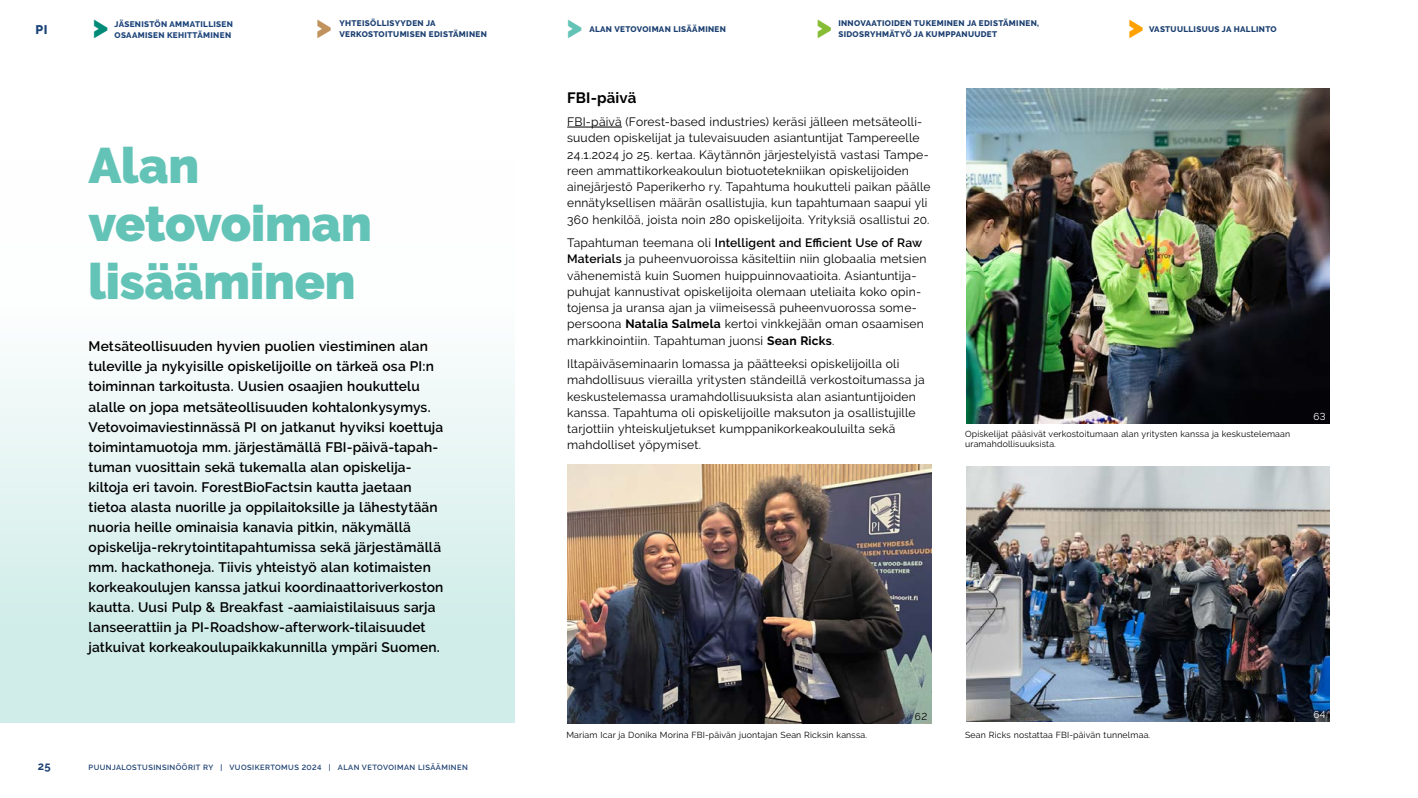
<style>
.page{position:relative;width:1418px;height:798px;background:#fff}
.page>*{position:absolute;margin:0;border:0;box-sizing:border-box;transform-origin:0 0}
.t1{font:900 49.62px/58px "Raleway";letter-spacing:-.005em;color:#63c3b7}
.t2{font:900 31.25px "Raleway";color:#008b79}
.t3{font:900 31.25px "Raleway";color:#c0925d}
.t4{font:900 31.25px "Raleway";color:#63c3b7}
.t5{font:900 31.25px "Raleway";color:#86bd34}
.t6{font:900 31.25px "Raleway";color:#ffa100}
.t7{font:700 15px "Raleway";letter-spacing:.005em;color:#000}
.t8{font:600 13.75px/20px "Raleway";letter-spacing:.01em;color:#000}
.t9{font:800 12.5px "Raleway";color:#1b4379}
.t10{font:12.12px/16.2px "Raleway";letter-spacing:.015em;color:#000}
.t11{font:700 11.25px "Raleway";color:#1a3e70}
.t12{font:10px "Raleway";color:#fff}
.t13{font:10px "Raleway";color:#000}
.t14{font:8.75px/10px "Raleway";letter-spacing:.02em;color:#000}
.t15{font:800 8.12px/11.2px "Raleway";letter-spacing:.04em;color:#1a3e70}
.t16{font:800 8.12px/11.2px "Raleway";letter-spacing:.04em;color:#1b4379}
.t17{font:600 7.5px "Raleway";letter-spacing:.06em;color:#1a3e70}
.s1{font-weight:600}
.s2{font-weight:700}
</style>
<div class="page">
<div style="left:0;top:106px;width:515px;height:616px;background:linear-gradient(to bottom,#fff,#ccebe7)"></div>
<hr style="left:567px;top:127px;width:55px;height:1px;background:#000">
<img style="left:966px;top:89px;width:363px;height:334px">
<img style="left:567px;top:464px;width:364px;height:259px">
<img style="left:966px;top:466px;width:363px;height:255px">
<p class="t9" style="left:35px;top:22px;width:14px">PI</p>
<p class="t11" style="left:38px;top:759px;width:15px">25</p>
<p class="t16" style="left:114px;top:18px;width:120px">JÄSENISTÖN AMMATILLISEN<br>OSAAMISEN KEHITTÄMINEN</p>
<p class="t15" style="left:339px;top:17px;width:149px">YHTEISÖLLISYYDEN JA<br>VERKOSTOITUMISEN EDISTÄMINEN</p>
<p class="t15" style="left:589px;top:24px;width:138px">ALAN VETOVOIMAN LISÄÄMINEN</p>
<p class="t15" style="left:838px;top:17px;width:202px">INNOVAATIOIDEN TUKEMINEN JA EDISTÄMINEN,<br>SIDOSRYHMÄTYÖ JA KUMPPANUUDET</p>
<h2 class="t2" style="left:92px;top:8px;width:18px">&gt;</h2>
<h2 class="t3" style="left:315px;top:8px;width:18px">&gt;</h2>
<h2 class="t4" style="left:566px;top:8px;width:18px">&gt;</h2>
<h2 class="t5" style="left:815px;top:8px;width:18px">&gt;</h2>
<h2 class="t6" style="left:1127px;top:8px;width:18px">&gt;</h2>
<p class="t15" style="left:1148px;top:24px;width:129px">VASTUULLISUUS JA HALLINTO</p>
<h1 class="t1" style="left:89px;top:136px;width:285px">Alan vetovoiman lisääminen</h1>
<p class="t8" style="left:89px;top:336px;width:356px">Metsäteollisuuden hyvien puolien viestiminen alan tuleville ja nykyisille opiskelijoille on tärkeä osa PI:n toiminnan tarkoitusta. Uusien osaajien houkuttelu alalle on jopa metsäteollisuuden kohtalonkysymys.<br>Vetovoimaviestinnässä PI on jatkanut hyviksi koettuja toimintamuotoja mm. järjestämällä FBI-päivä-tapah&shy;tuman vuosittain sekä tukemalla alan opiskelija&shy;kiltoja eri tavoin. ForestBioFactsin kautta jaetaan tietoa alasta nuorille ja oppilaitoksille ja lähestytään nuoria heille ominaisia kanavia pitkin, näkymällä opiskelija-rekrytointitapahtumissa sekä järjestämällä mm. hackathoneja. Tiivis yhteistyö alan kotimaisten korkeakoulujen kanssa jatkui koordinaattoriverkoston kautta. Uusi Pulp &amp; Breakfast -aamiaistilaisuus sarja lanseerattiin ja PI-Roadshow-afterwork-tilaisuudet jatkuivat korkeakoulupaikkakunnilla ympäri Suomen.</p>
<p class="t17" style="left:89px;top:763px;width:381px">PUUNJALOSTUSINSINÖÖRIT RY | VUOSIKERTOMUS 2024 | ALAN VETOVOIMAN LISÄÄMINEN</p>
<p class="t7" style="left:567px;top:89px;width:71px">FBI-päivä</p>
<p class="t10" style="left:567px;top:114px;width:365px">FBI-päivä (Forest-based industries) keräsi jälleen metsäteolli&shy;suuden opiskelijat ja tulevaisuuden asiantuntijat Tampereelle 24.1.2024 jo 25. kertaa. Käytännön järjestelyistä vastasi Tampe&shy;reen ammattikorkeakoulun biotuotetekniikan opiskelijoiden ainejärjestö Paperikerho ry. Tapahtuma houkutteli paikan päälle ennätyksellisen määrän osallistujia, kun tapahtumaan saapui yli 360 henkilöä, joista noin 280 opiskelijoita. Yrityksiä osallistui 20.</p>
<p class="t10" style="left:567px;top:234px;width:361px">Tapahtuman teemana oli <span class="s1">Intelligent and Efficient Use of Raw Materials</span> ja puheenvuoroissa käsiteltiin niin globaalia metsien vähenemistä kuin Suomen huippuinnovaatioita. Asiantuntija&shy;puhujat kannustivat opiskelijoita olemaan uteliaita koko opin&shy;tojensa ja uransa ajan ja viimeisessä puheenvuorossa some&shy;persoona <span class="s2">Natalia Salmela</span> kertoi vinkkejään oman osaamisen markkinointiin. Tapahtuman juonsi <span class="s2">Sean Ricks</span>.</p>
<p class="t10" style="left:567px;top:355px;width:359px">Iltapäiväseminaarin lomassa ja päätteeksi opiskelijoilla oli mahdollisuus vierailla yritysten ständeillä verkostoitumassa ja keskustelemassa uramahdollisuuksista alan asiantuntijoiden kanssa. Tapahtuma oli opiskelijoille maksuton ja osallistujille tarjottiin yhteiskuljetukset kumppanikorkeakouluilta sekä mahdolliset yöpymiset.</p>
<p class="t14" style="left:965px;top:428px;width:327px">Opiskelijat pääsivät verkostoitumaan alan yritysten kanssa ja keskustelemaan uramahdollisuuksista.</p>
<p class="t13" style="left:914px;top:710px;width:14px">62</p>
<p class="t14" style="left:566px;top:729px;width:302px">Mariam Icar ja Donika Morina FBI-päivän juontajan Sean Ricksin kanssa.</p>
<p class="t14" style="left:965px;top:729px;width:187px">Sean Ricks nostattaa FBI-päivän tunnelmaa.</p>
<p class="t12" style="left:1313px;top:410px;width:14px">63</p>
<p class="t12" style="left:1313px;top:708px;width:14px">64</p>
</div>
